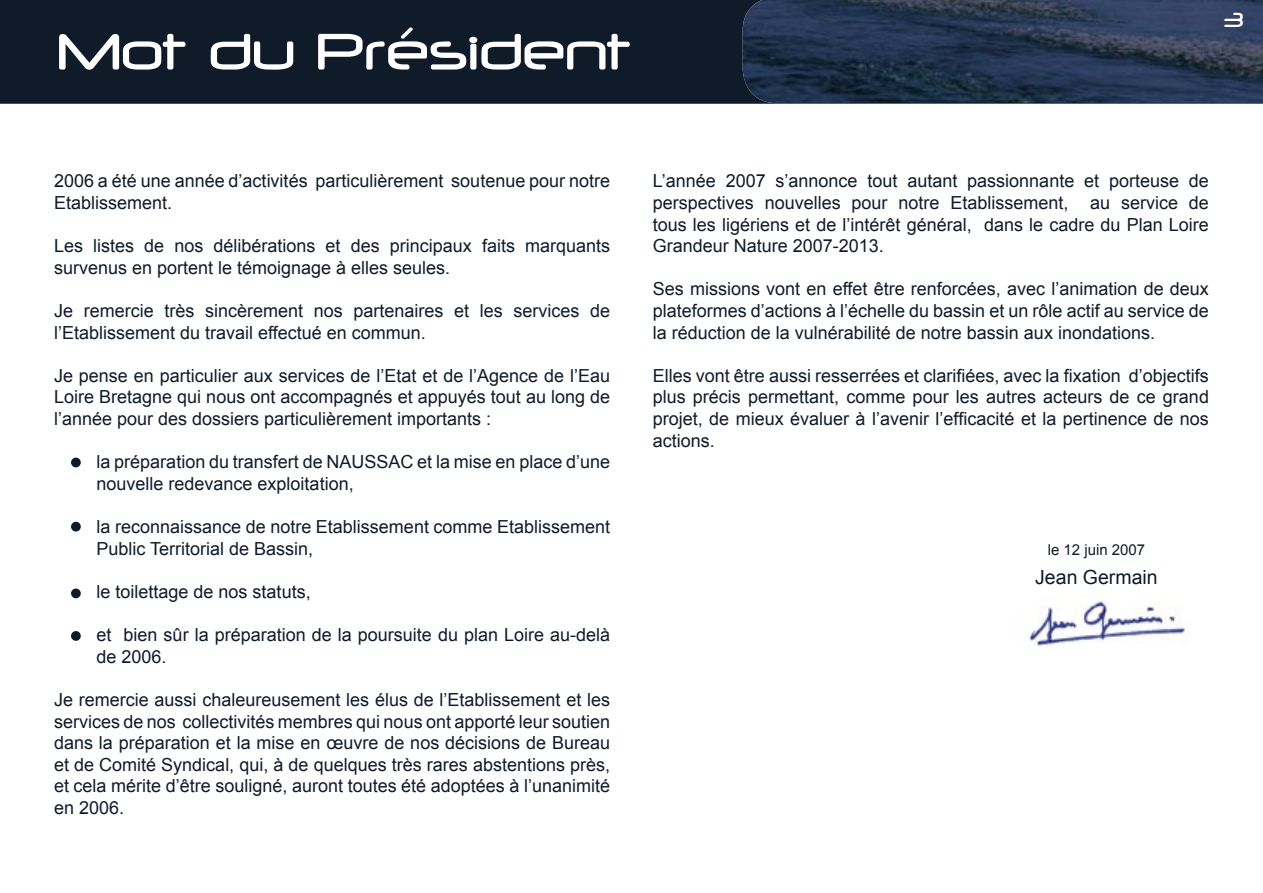
<style>
.page{position:relative;width:1263px;height:893px;background:#fff}
.page>*{position:absolute;margin:0;border:0;box-sizing:border-box;transform-origin:0 0}
.t1{font:60px "STOMP Neuropol";color:#fff}
.t2{font:24px "STOMP Neuropol";color:#fff}
.t3{font:19.5px "Arial";color:#101b2a}
.t4{font:18px/21.6px "Arial";color:#101b2a}
.t5{font:15px "Arial";color:#101b2a}
</style>
<div class="page">
<div style="left:0;top:0;width:1263px;height:104px;background:#101b2a"></div>
<img style="left:743px;top:0;width:520px;height:103px">
<img style="left:1026px;top:594px;width:161px;height:52px">
<div style="left:71px;top:458px;width:10px;height:9px;background:#101b2a;border-radius:50%"></div>
<div style="left:71px;top:522px;width:10px;height:9px;background:#101b2a;border-radius:50%"></div>
<div style="left:71px;top:588px;width:10px;height:10px;background:#101b2a;border-radius:50%"></div>
<div style="left:71px;top:631px;width:10px;height:10px;background:#101b2a;border-radius:50%"></div>
<h1 class="t1" style="left:55px;top:21px;width:576px">Mot du Président</h1>
<h2 class="t2" style="left:1223px;top:8px;width:21px">3</h2>
<p class="t4" style="left:54px;top:171px;width:558px">2006 a été une année d’activités particulièrement soutenue pour notre<br>Etablissement.</p>
<p class="t4" style="left:54px;top:235px;width:558px">Les listes de nos délibérations et des principaux faits marquants survenus en portent le témoignage à elles seules.</p>
<p class="t4" style="left:54px;top:300px;width:558px">Je remercie très sincèrement nos partenaires et les services de l’Etablissement du travail effectué en commun.</p>
<p class="t4" style="left:54px;top:365px;width:558px;text-align:justify">Je pense en particulier aux services de l’Etat et de l’Agence de l’Eau Loire Bretagne qui nous ont accompagnés et appuyés tout au long de l’année pour des dossiers particulièrement importants :</p>
<p class="t4" style="left:97px;top:451px;width:515px">la préparation du transfert de NAUSSAC et la mise en place d’une nouvelle redevance exploitation,</p>
<p class="t4" style="left:97px;top:516px;width:515px">la reconnaissance de notre Etablissement comme Etablissement<br>Public Territorial de Bassin,</p>
<p class="t4" style="left:97px;top:581px;width:216px">le toilettage de nos statuts,</p>
<p class="t4" style="left:97px;top:624px;width:515px">et bien sûr la préparation de la poursuite du plan Loire au-delà de 2006.</p>
<p class="t4" style="left:54px;top:689px;width:558px;text-align:justify">Je remercie aussi chaleureusement les élus de l’Etablissement et les services de nos collectivités membres qui nous ont apporté leur soutien dans la préparation et la mise en œuvre de nos décisions de Bureau et de Comité Syndical, qui, à de quelques très rares abstentions près, et cela mérite d’être souligné, auront toutes été adoptées à l’unanimité en 2006.</p>
<p class="t4" style="left:653px;top:171px;width:558px;text-align:justify">L’année 2007 s’annonce tout autant passionnante et porteuse de perspectives nouvelles pour notre Etablissement, au service de tous les ligériens et de l’intérêt général, dans le cadre du Plan Loire Grandeur Nature 2007-2013.</p>
<p class="t4" style="left:653px;top:279px;width:558px;text-align:justify">Ses missions vont en effet être renforcées, avec l’animation de deux plateformes d’actions à l’échelle du bassin et un rôle actif au service de la réduction de la vulnérabilité de notre bassin aux inondations.</p>
<p class="t4" style="left:653px;top:365px;width:558px;text-align:justify">Elles vont être aussi resserrées et clarifiées, avec la fixation d’objectifs plus précis permettant, comme pour les autres acteurs de ce grand projet, de mieux évaluer à l’avenir l’efficacité et la pertinence de nos actions.</p>
<p class="t5" style="left:1048px;top:539px;width:99px">le 12 juin 2007</p>
<p class="t3" style="left:1035px;top:565px;width:124px">Jean Germain</p>
</div>
